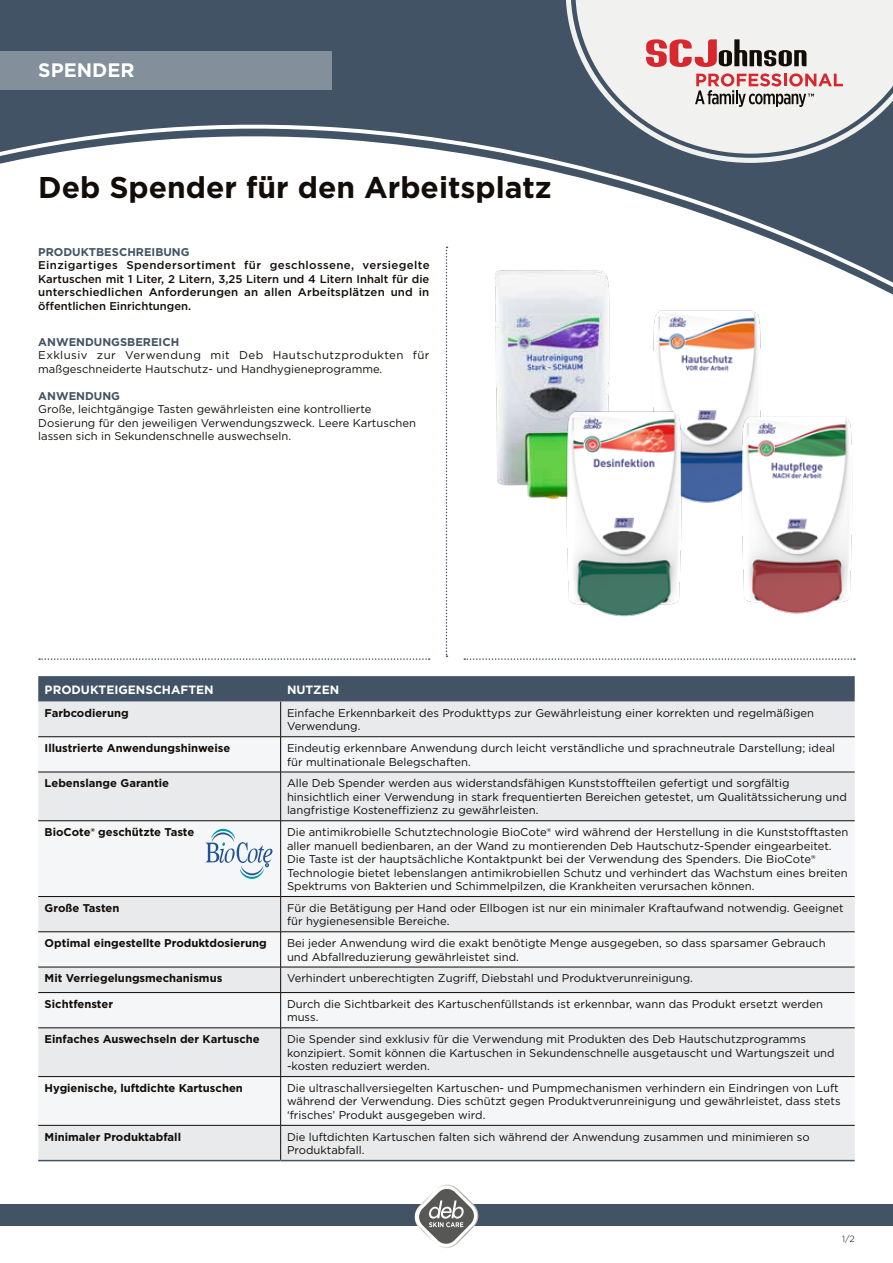
<style>
.page{position:relative;width:893px;height:1263px;background:#fff}
.page>*{position:absolute;margin:0;border:0;box-sizing:border-box;transform-origin:0 0}
.t1{font:700 30px "Gotham";color:#120d09}
.t2{font:700 19.5px "Gotham";color:#fff}
.t3{font:700 12px "Gotham";color:#fff}
.t4{font:11.25px/13.5px "Gotham";color:#120d09}
.t5{font:700 11.25px "Gotham";color:#120d09}
.t6{font:500 11.25px/13.5px "Gotham";color:#120d09;text-align:justify}
.t7{font:700 11.25px "Gotham";color:#415364}
.t8{font:300 9px "Gotham";color:#000}
</style>
<div class="page">
<div style="left:0;top:0;width:566px;height:311px;background:#415364"></div>
<svg style="left:0;top:119px;width:893px;height:184px"></svg>
<svg style="left:566px;top:0;width:327px;height:163px;background:#5d6c7a"></svg>
<svg style="left:575px;top:0;width:318px;height:154px;fill:#f1f1f0"></svg>
<svg style="left:646px;top:39px;width:161px;height:28px"></svg>
<svg style="left:695px;top:73px;width:148px;height:34px"></svg>
<div style="left:0;top:51px;width:332px;height:38px;background:#838f9a"></div>
<div style="left:0;top:1204px;width:893px;height:22px;background:#415364"></div>
<img style="left:415px;top:1184px;width:63px;height:64px">
<svg style="left:416px;top:1186px;width:61px;height:61px"></svg>
<svg style="left:446px;top:247px;width:1px;height:410px"></svg>
<svg style="left:39px;top:658px;width:391px;height:2px"></svg>
<svg style="left:464px;top:658px;width:391px;height:2px"></svg>
<svg style="left:38px;top:676px;width:817px;height:26px;background:#455767"></svg>
<div style="left:38px;top:702px;width:817px;height:458px;background:#e8eaec"></div>
<svg style="left:38px;top:737px;width:817px;height:388px;fill:#f5f6f7"></svg>
<hr style="left:280px;top:772px;width:1px;height:48px;background:#120d09">
<hr style="left:280px;top:821px;width:1px;height:75px;background:#120d09">
<hr style="left:280px;top:897px;width:1px;height:34px;background:#120d09">
<hr style="left:280px;top:932px;width:1px;height:35px;background:#120d09">
<svg style="left:280px;top:968px;width:1px;height:24px"></svg>
<hr style="left:280px;top:993px;width:1px;height:35px;background:#120d09">
<hr style="left:280px;top:1028px;width:1px;height:48px;background:#120d09">
<hr style="left:280px;top:1077px;width:1px;height:48px;background:#120d09">
<hr style="left:280px;top:1125px;width:1px;height:35px;background:#120d09">
<hr style="left:38px;top:820px;width:243px;height:1px;background:#120d09">
<hr style="left:281px;top:820px;width:574px;height:1px;background:#120d09">
<hr style="left:280px;top:737px;width:1px;height:35px;background:#000">
<hr style="left:38px;top:896px;width:243px;height:1px;background:#120d09">
<hr style="left:281px;top:896px;width:574px;height:1px;background:#120d09">
<hr style="left:280px;top:702px;width:1px;height:34px;background:#120d09">
<hr style="left:38px;top:931px;width:243px;height:1px;background:#120d09">
<hr style="left:281px;top:931px;width:574px;height:1px;background:#120d09">
<hr style="left:38px;top:736px;width:243px;height:1px;background:#120d09">
<hr style="left:281px;top:736px;width:574px;height:1px;background:#120d09">
<hr style="left:38px;top:772px;width:243px;height:1px;background:#120d09">
<hr style="left:281px;top:772px;width:574px;height:1px;background:#120d09">
<hr style="left:38px;top:1160px;width:243px;height:1px;background:#415364">
<hr style="left:281px;top:1160px;width:574px;height:1px;background:#415364">
<hr style="left:38px;top:967px;width:243px;height:1px;background:#120d09">
<hr style="left:281px;top:967px;width:574px;height:1px;background:#120d09">
<hr style="left:38px;top:992px;width:243px;height:1px;background:#120d09">
<hr style="left:281px;top:992px;width:574px;height:1px;background:#120d09">
<hr style="left:38px;top:1027px;width:243px;height:1px;background:#120d09">
<hr style="left:281px;top:1027px;width:574px;height:1px;background:#120d09">
<hr style="left:38px;top:1076px;width:243px;height:1px;background:#120d09">
<hr style="left:281px;top:1076px;width:574px;height:1px;background:#120d09">
<hr style="left:38px;top:1125px;width:243px;height:1px;background:#120d09">
<hr style="left:281px;top:1125px;width:574px;height:1px;background:#120d09">
<svg style="left:206px;top:829px;width:66px;height:50px"></svg>
<img style="left:467px;top:262px;width:157px;height:236px">
<img style="left:653px;top:310px;width:108px;height:193px">
<img style="left:545px;top:403px;width:156px;height:214px">
<img style="left:727px;top:408px;width:126px;height:206px">
<h2 class="t2" style="left:38px;top:59px;width:98px">SPENDER</h2>
<h1 class="t1" style="left:38px;top:169px;width:515px">Deb Spender für den Arbeitsplatz</h1>
<p class="t7" style="left:38px;top:245px;width:153px">PRODUKTBESCHREIBUNG</p>
<p class="t6" style="left:38px;top:258px;width:393px">Einzigartiges Spendersortiment für geschlossene, versiegelte Kartuschen mit 1 Liter, 2 Litern, 3,25 Litern und 4 Litern Inhalt für die unterschiedlichen Anforderungen an allen Arbeitsplätzen und in öffentlichen Einrichtungen.</p>
<p class="t7" style="left:38px;top:335px;width:142px">ANWENDUNGSBEREICH</p>
<p class="t4" style="left:38px;top:348px;width:393px">Exklusiv zur Verwendung mit Deb Hautschutzprodukten für maßgeschneiderte Hautschutz- und Handhygieneprogramme.</p>
<p class="t7" style="left:38px;top:389px;width:83px">ANWENDUNG</p>
<p class="t4" style="left:38px;top:402px;width:379px">Große, leichtgängige Tasten gewährleisten eine kontrollierte<br>Dosierung für den jeweiligen Verwendungszweck. Leere Kartuschen lassen sich in Sekundenschnelle auswechseln.</p>
<p class="t3" style="left:45px;top:682px;width:171px">PRODUKTEIGENSCHAFTEN</p>
<p class="t3" style="left:287px;top:682px;width:54px">NUTZEN</p>
<p class="t5" style="left:45px;top:706px;width:85px">Farbcodierung</p>
<p class="t4" style="left:287px;top:706px;width:529px">Einfache Erkennbarkeit des Produkttyps zur Gewährleistung einer korrekten und regelmäßigen<br>Verwendung.</p>
<p class="t5" style="left:45px;top:741px;width:187px">Illustrierte Anwendungshinweise</p>
<p class="t4" style="left:287px;top:741px;width:550px">Eindeutig erkennbare Anwendung durch leicht verständliche und sprachneutrale Darstellung; ideal für multinationale Belegschaften.</p>
<p class="t5" style="left:45px;top:776px;width:126px">Lebenslange Garantie</p>
<p class="t4" style="left:287px;top:776px;width:561px">Alle Deb Spender werden aus widerstandsfähigen Kunststoffteilen gefertigt und sorgfältig hinsichtlich einer Verwendung in stark frequentierten Bereichen getestet, um Qualitätssicherung und langfristige Kosteneffizienz zu gewährleisten.</p>
<p class="t5" style="left:45px;top:825px;width:151px">BioCote® geschützte Taste</p>
<p class="t4" style="left:287px;top:825px;width:563px">Die antimikrobielle Schutztechnologie BioCote® wird während der Herstellung in die Kunststofftasten aller manuell bedienbaren, an der Wand zu montierenden Deb Hautschutz-Spender eingearbeitet.<br>Die Taste ist der hauptsächliche Kontaktpunkt bei der Verwendung des Spenders. Die BioCote® Technologie bietet lebenslangen antimikrobiellen Schutz und verhindert das Wachstum eines breiten Spektrums von Bakterien und Schimmelpilzen, die Krankheiten verursachen können.</p>
<p class="t5" style="left:45px;top:901px;width:76px">Große Tasten</p>
<p class="t4" style="left:287px;top:901px;width:558px">Für die Betätigung per Hand oder Ellbogen ist nur ein minimaler Kraftaufwand notwendig. Geeignet für hygienesensible Bereiche.</p>
<p class="t5" style="left:45px;top:936px;width:224px">Optimal eingestellte Produktdosierung</p>
<p class="t4" style="left:287px;top:936px;width:540px">Bei jeder Anwendung wird die exakt benötigte Menge ausgegeben, so dass sparsamer Gebrauch und Abfallreduzierung gewährleistet sind.</p>
<p class="t5" style="left:45px;top:972px;width:179px">Mit Verriegelungsmechanismus</p>
<p class="t4" style="left:287px;top:972px;width:407px">Verhindert unberechtigten Zugriff, Diebstahl und Produktverunreinigung.</p>
<p class="t5" style="left:45px;top:997px;width:70px">Sichtfenster</p>
<p class="t4" style="left:287px;top:997px;width:537px">Durch die Sichtbarkeit des Kartuschenfüllstands ist erkennbar, wann das Produkt ersetzt werden muss.</p>
<p class="t5" style="left:45px;top:1032px;width:217px">Einfaches Auswechseln der Kartusche</p>
<p class="t4" style="left:287px;top:1032px;width:549px">Die Spender sind exklusiv für die Verwendung mit Produkten des Deb Hautschutzprogramms konzipiert. Somit können die Kartuschen in Sekundenschnelle ausgetauscht und Wartungszeit und -kosten reduziert werden.</p>
<p class="t5" style="left:45px;top:1081px;width:200px">Hygienische, luftdichte Kartuschen</p>
<p class="t4" style="left:287px;top:1081px;width:555px">Die ultraschallversiegelten Kartuschen- und Pumpmechanismen verhindern ein Eindringen von Luft während der Verwendung. Dies schützt gegen Produktverunreinigung und gewährleistet, dass stets ‘frisches’ Produkt ausgegeben wird.</p>
<p class="t5" style="left:45px;top:1130px;width:138px">Minimaler Produktabfall</p>
<p class="t4" style="left:287px;top:1130px;width:524px">Die luftdichten Kartuschen falten sich während der Anwendung zusammen und minimieren so<br>Produktabfall.</p>
<p class="t8" style="left:842px;top:1233px;width:14px">1/2</p>
</div>
